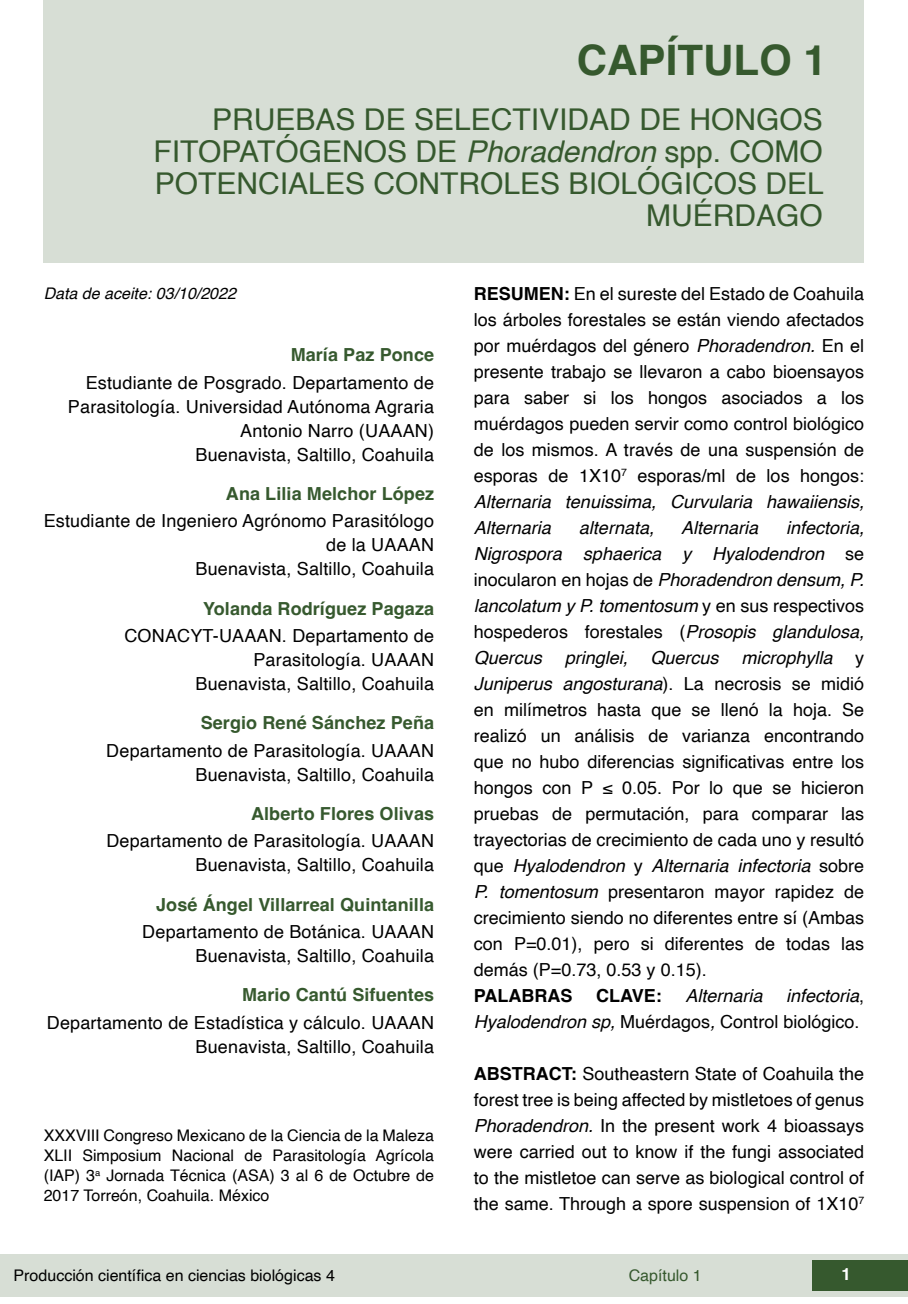
<style>
.page{position:relative;width:908px;height:1304px;background:#fff}
.page>*{position:absolute;margin:0;border:0;box-sizing:border-box;transform-origin:0 0}
.t1{font:700 42px "Helvetica";color:#36592e}
.t2{font:30px/32px "Helvetica";color:#36592e;text-align:right}
.t3{font:18px/26px "Helvetica";letter-spacing:.01em;color:#000;text-align:right}
.t4{font:italic 18px/26px "Helvetica";color:#000;text-align:justify}
.t5{font:700 18px "Helvetica";letter-spacing:.005em;color:#36592e}
.t6{font:700 18px "Helvetica";color:#000}
.t7{font:700 16.8px "Helvetica";color:#fff}
.t8{font:16px/20px "Helvetica";color:#000;text-align:justify}
.t9{font:italic 16px "Helvetica";color:#000}
.t10{font:16px "Helvetica";color:#36592e}
.s1{font-style:italic}
.s2{font-weight:700}
.s3{font-style:normal}
</style>
<div class="page">
<div style="left:0;top:1254px;width:906px;height:43px;background:#d7ded5"></div>
<div style="left:812px;top:1261px;width:95px;height:30px;background:#36592e"></div>
<div style="left:44px;top:0;width:819px;height:263px;background:#d7ded5"></div>
<h1 class="t1" style="left:576px;top:35px;width:251px">CAPÍTULO 1</h1>
<h2 class="t2" style="left:153px;top:104px;width:671px">PRUEBAS DE SELECTIVIDAD DE HONGOS<br>FITOPATÓGENOS DE <span class="s1">Phoradendron</span> spp. COMO<br>POTENCIALES CONTROLES BIOLÓGICOS DEL<br>MUÉRDAGO</h2>
<p class="t9" style="left:44px;top:280px;width:194px">Data de aceite: 03/10/2022</p>
<p class="t5" style="left:290px;top:344px;width:145px">María Paz Ponce</p>
<p class="t3" style="left:68px;top:371px;width:367px;line-height:24px">Estudiante de Posgrado. Departamento de Parasitología. Universidad Autónoma Agraria Antonio Narro (UAAAN)<br>Buenavista, Saltillo, Coahuila</p>
<p class="t5" style="left:226px;top:483px;width:210px">Ana Lilia Melchor López</p>
<p class="t3" style="left:44px;top:510px;width:392px;line-height:24px">Estudiante de Ingeniero Agrónomo Parasitólogo de la UAAAN<br>Buenavista, Saltillo, Coahuila</p>
<p class="t5" style="left:203px;top:597px;width:232px">Yolanda Rodríguez Pagaza</p>
<p class="t3" style="left:124px;top:624px;width:311px;line-height:24px">CONACYT-UAAAN. Departamento de<br>Parasitología. UAAAN<br>Buenavista, Saltillo, Coahuila</p>
<p class="t5" style="left:201px;top:712px;width:235px">Sergio René Sánchez Peña</p>
<p class="t3" style="left:106px;top:739px;width:329px;line-height:24px">Departamento de Parasitología. UAAAN<br>Buenavista, Saltillo, Coahuila</p>
<p class="t5" style="left:251px;top:803px;width:184px">Alberto Flores Olivas</p>
<p class="t3" style="left:106px;top:830px;width:329px;line-height:24px">Departamento de Parasitología. UAAAN<br>Buenavista, Saltillo, Coahuila</p>
<p class="t5" style="left:156px;top:893px;width:279px">José Ángel Villarreal Quintanilla</p>
<p class="t3" style="left:142px;top:920px;width:293px;line-height:24px">Departamento de Botánica. UAAAN<br>Buenavista, Saltillo, Coahuila</p>
<p class="t5" style="left:242px;top:984px;width:193px">Mario Cantú Sifuentes</p>
<p class="t3" style="left:47px;top:1011px;width:388px;line-height:24px">Departamento de Estadística y cálculo. UAAAN<br>Buenavista, Saltillo, Coahuila</p>
<p class="t8" style="left:44px;top:1126px;width:392px">XXXVIII Congreso Mexicano de la Ciencia de la Maleza XLII Simposium Nacional de Parasitología Agrícola (IAP) 3<sup>a</sup> Jornada Técnica (ASA) 3 al 6 de Octubre de 2017 Torreón, Coahuila. México</p>
<p class="t3" style="left:473px;top:281px;width:392px;text-align:justify"><span class="s2">RESUMEN:</span> En el sureste del Estado de Coahuila los árboles forestales se están viendo afectados por muérdagos del género <span class="s1">Phoradendron.</span> En el presente trabajo se llevaron a cabo bioensayos para saber si los hongos asociados a los muérdagos pueden servir como control biológico de los mismos. A través de una suspensión de esporas de 1X10<sup>7</sup> esporas/ml de los hongos:<br><span class="s1">Alternaria tenuissima, Curvularia hawaiiensis, Alternaria</span></p>
<p class="t4" style="left:473px;top:515px;width:392px;text-indent:312px">infectoria, Nigrospora sphaerica y Hyalodendron <span class="s3">se inocularon en hojas de</span> Phoradendron densum, P. lancolatum y P. tomentosum <span class="s3">y en sus respectivos hospederos forestales (</span>Prosopis glandulosa, Quercus</p>
<p class="t4" style="left:578px;top:515px;width:77px">alternata,</p>
<p class="t4" style="left:680px;top:515px;width:79px">Alternaria</p>
<p class="t4" style="left:564px;top:645px;width:65px">pringlei,</p>
<p class="t4" style="left:650px;top:645px;width:70px">Quercus</p>
<p class="t4" style="left:741px;top:645px;width:93px">microphylla</p>
<p class="t3" style="left:473px;top:645px;width:392px;text-align:justify;text-indent:381px">y <span class="s1">Juniperus angosturana</span>). La necrosis se midió en milímetros hasta que se llenó la hoja. Se realizó un análisis de varianza encontrando que no hubo diferencias significativas entre los hongos con P ≤ 0.05. Por lo que se hicieron pruebas de permutación, para comparar las trayectorias de crecimiento de cada uno y resultó que <span class="s1">Hyalodendron</span> y <span class="s1">Alternaria infectoria</span> sobre <span class="s1">P. tomentosum</span> presentaron mayor rapidez de crecimiento siendo no diferentes entre sí (Ambas con P=0.01), pero si diferentes de todas las demás (P=0.73, 0.53 y 0.15).</p>
<p class="t6" style="left:473px;top:985px;width:100px">PALABRAS</p>
<p class="t6" style="left:596px;top:985px;width:67px">CLAVE:</p>
<p class="t4" style="left:685px;top:983px;width:79px">Alternaria</p>
<p class="t3" style="left:473px;top:983px;width:392px"><span class="s1">infectoria</span>,<br><span class="s1">Hyalodendron sp,</span> Muérdagos<span class="s1">,</span> Control biológico.</p>
<p class="t3" style="left:473px;top:1061px;width:392px;text-align:justify"><span class="s2">ABSTRACT:</span> Southeastern State of Coahuila the forest tree is being affected by mistletoes of genus <span class="s1">Phoradendron.</span> In the present work 4 bioassays were carried out to know if the fungi associated to the mistletoe can serve as biological control of the same. Through a spore suspension of 1X10<sup>7</sup></p>
<p class="t8" style="left:14px;top:1266px;width:323px">Producción científica en ciencias biológicas 4</p>
<p class="t10" style="left:628px;top:1263px;width:74px">Capítulo 1</p>
<p class="t7" style="left:841px;top:1264px;width:11px">1</p>
</div>
